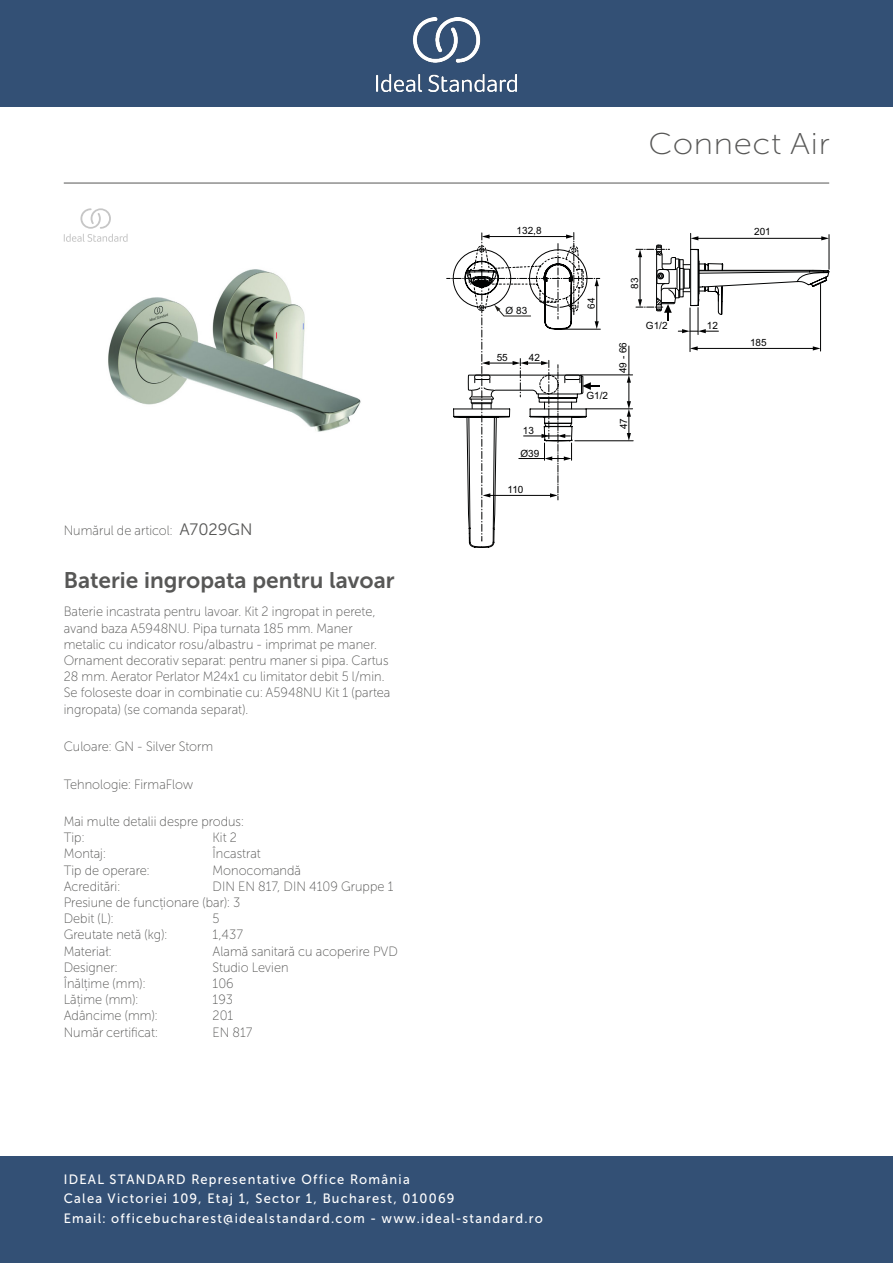
<style>
.page{position:relative;width:893px;height:1263px;background:#fff}
.page>*{position:absolute;margin:0;border:0;box-sizing:border-box;transform-origin:0 0}
._001_Produkttyp{font:30px "Museo Sans Cyrl 100";letter-spacing:.02em;color:#575756;scale:1.1 1}
.t1{font:22.5px "Museo Sans Cyrl 700";color:#575756}
.Marketing_Descriptio{font:13.5px/16.2px "Museo Sans Cyrl 100";color:#575756;scale:.95 1}
.t2{font:13.5px/19.5px "Museo Sans Cyrl 500";letter-spacing:.1em;color:#fff;scale:.95 1}
.Material{font:13.5px "Museo Sans Cyrl 100";color:#575756;scale:.95 1}
.Accreditations{font:13.5px "Museo Sans Cyrl 100";color:#575756;scale:.95 1}
.Operation_Pressure{font:13.5px "Museo Sans Cyrl 100";color:#575756;scale:.95 1}
.sku{font:13.5px "Museo Sans Cyrl 100";color:#575756;scale:.95 1}
.Operation_Type{font:13.5px "Museo Sans Cyrl 100";color:#575756;scale:.95 1}
.Colour{font:13.5px "Museo Sans Cyrl 100";color:#575756;scale:.95 1}
.Net_Weight__kg{font:13.5px "Museo Sans Cyrl 100";color:#575756;scale:.95 1}
.Designer{font:13.5px "Museo Sans Cyrl 100";color:#575756;scale:.95 1}
.Certificate_Number{font:13.5px "Museo Sans Cyrl 100";color:#575756;scale:.95 1}
.Technology{font:13.5px "Museo Sans Cyrl 100";color:#575756;scale:.95 1}
.Mounting{font:13.5px "Museo Sans Cyrl 100";color:#575756;scale:.95 1}
.Height__mm{font:13.5px "Museo Sans Cyrl 100";color:#575756;scale:.95 1}
.Depth__mm{font:13.5px "Museo Sans Cyrl 100";color:#575756;scale:.95 1}
.Width__mm{font:13.5px "Museo Sans Cyrl 100";color:#575756;scale:.95 1}
.Flow_Rate__litre{font:13.5px "Museo Sans Cyrl 100";color:#575756;scale:.95 1}
.Type{font:13.5px "Museo Sans Cyrl 100";color:#575756;scale:.95 1}
.t3{font:10.05px "Arial";color:#000}
.t4{font:10.05px "Arial";color:#010202}
.s1{font-family:"Museo Sans Cyrl 300";font-size:16.5px}
</style>
<div class="page">
<div style="left:0;top:1157px;width:893px;height:106px;background:#335075"></div>
<div style="left:0;top:0;width:893px;height:107px;background:#335075"></div>
<img style="left:376px;top:18px;width:141px;height:73px">
<hr style="left:64px;top:183px;width:765px;height:1px;background:#575756">
<hr style="left:829px;top:235px;width:1px;height:34px;background:#010202">
<svg style="left:447px;top:232px;width:382px;height:316px"></svg>
<img style="left:108px;top:269px;width:253px;height:163px">
<svg style="left:64px;top:208px;width:64px;height:34px"></svg>
<p class="sku" style="left:64px;top:524px;width:200px">Numărul de articol: <span class="s1">A7029GN</span></p>
<p class="t1" style="left:64px;top:567px;width:332px">Baterie ingropata pentru lavoar</p>
<p class="Marketing_Descriptio" style="left:64px;top:604px;width:345px">Baterie incastrata pentru lavoar. Kit 2 ingropat in perete, avand baza A5948NU. Pipa turnata 185 mm. Maner metalic cu indicator rosu/albastru - imprimat pe maner.<br>Ornament decorativ separat: pentru maner si pipa. Cartus 28 mm. Aerator Perlator M24x1 cu limitator debit 5 l/min.<br>Se foloseste doar in combinatie cu: A5948NU Kit 1 (partea ingropata) (se comanda separat).</p>
<p class="Colour" style="left:64px;top:739px;width:159px">Culoare: GN - Silver Storm</p>
<p class="Technology" style="left:64px;top:777px;width:138px">Tehnologie: FirmaFlow</p>
<p class="Marketing_Descriptio" style="left:64px;top:813px;width:191px">Mai multe detalii despre produs:</p>
<p class="Type" style="left:64px;top:830px;width:23px">Tip:</p>
<p class="Type" style="left:213px;top:830px;width:27px">Kit 2</p>
<p class="Mounting" style="left:64px;top:847px;width:46px">Montaj:</p>
<p class="Mounting" style="left:213px;top:847px;width:52px">Încastrat</p>
<p class="Operation_Type" style="left:64px;top:863px;width:92px">Tip de operare:</p>
<p class="Operation_Type" style="left:213px;top:863px;width:95px">Monocomandă</p>
<p class="Accreditations" style="left:64px;top:879px;width:61px">Acreditări:</p>
<p class="Accreditations" style="left:213px;top:879px;width:192px">DIN EN 817, DIN 4109 Gruppe 1</p>
<p class="Operation_Pressure" style="left:64px;top:895px;width:187px">Presiune de funcționare (bar): 3</p>
<p class="Flow_Rate__litre" style="left:64px;top:911px;width:54px">Debit (L):</p>
<p class="Flow_Rate__litre" style="left:213px;top:911px;width:9px">5</p>
<p class="Net_Weight__kg" style="left:64px;top:928px;width:110px">Greutate netă (kg):</p>
<p class="Net_Weight__kg" style="left:213px;top:928px;width:34px">1,437</p>
<p class="Material" style="left:64px;top:944px;width:52px">Materiał:</p>
<p class="Material" style="left:213px;top:944px;width:197px">Alamă sanitară cu acoperire PVD</p>
<p class="Designer" style="left:64px;top:960px;width:58px">Designer:</p>
<p class="Designer" style="left:213px;top:960px;width:81px">Studio Levien</p>
<p class="Height__mm" style="left:64px;top:976px;width:87px">Înălțime (mm):</p>
<p class="Height__mm" style="left:213px;top:976px;width:24px">106</p>
<p class="Width__mm" style="left:64px;top:992px;width:80px">Lățime (mm):</p>
<p class="Width__mm" style="left:213px;top:992px;width:23px">193</p>
<p class="Depth__mm" style="left:64px;top:1009px;width:100px">Adâncime (mm):</p>
<p class="Depth__mm" style="left:213px;top:1009px;width:23px">201</p>
<p class="Certificate_Number" style="left:64px;top:1025px;width:100px">Număr certificat:</p>
<p class="Certificate_Number" style="left:213px;top:1025px;width:44px">EN 817</p>
<p class="t3" style="left:517px;top:224px;width:27px">132,8</p>
<p class="t4" style="left:506px;top:304px;width:23px">Ø 83</p>
<p class="t3" style="left:497px;top:351px;width:13px">55</p>
<p class="t3" style="left:529px;top:351px;width:13px">42</p>
<p class="t3" style="left:523px;top:424px;width:13px">13</p>
<p class="t3" style="left:520px;top:447px;width:20px">Ø39</p>
<p class="t3" style="left:508px;top:483px;width:17px">110</p>
<p class="_001_Produkttyp" style="left:649px;top:128px;width:166px">Connect Air</p>
<p class="t3" style="left:585px;top:309px;width:13px;rotate:-90deg">64</p>
<p class="t3" style="left:586px;top:389px;width:23px">G1/2</p>
<p class="t3" style="left:628px;top:289px;width:13px;rotate:-90deg">83</p>
<p class="t3" style="left:616px;top:373px;width:33px;rotate:-90deg">49 - 66</p>
<p class="t3" style="left:646px;top:319px;width:23px">G1/2</p>
<p class="t3" style="left:707px;top:319px;width:13px">12</p>
<p class="t3" style="left:617px;top:429px;width:13px;rotate:-90deg">47</p>
<p class="t3" style="left:754px;top:225px;width:18px">201</p>
<p class="t3" style="left:750px;top:336px;width:18px">185</p>
<p class="t2" style="left:64px;top:1169px;width:506px">IDEAL STANDARD Representative Office România<br>Calea Victoriei 109, Etaj 1, Sector 1, Bucharest, 010069<br>Email: officebucharest@idealstandard.com - www.ideal-standard.ro</p>
</div>
